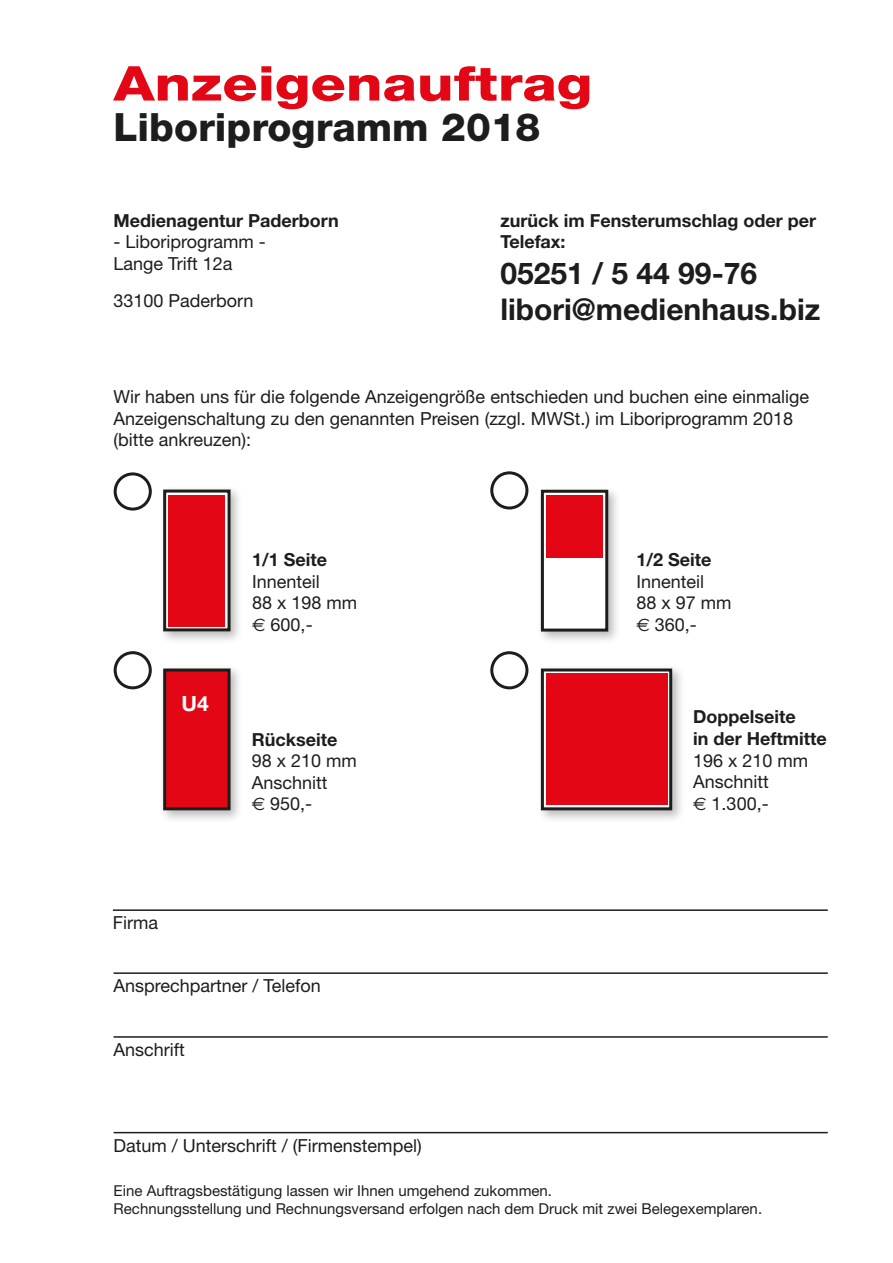
<style>
.page{position:relative;width:893px;height:1263px;background:#fff}
.page>*{position:absolute;margin:0;border:0;box-sizing:border-box;transform-origin:0 0}
.t1{font:800 48px "Helvetica Neue LT";color:#e30614;scale:1.21 1}
.t2{font:800 39px "Helvetica Neue LT";color:#1d1d1b}
.t3{font:700 30px/36px "Helvetica Neue LT";color:#1d1d1b}
.t4{font:700 21px "Helvetica Neue LT";color:#fff}
.t5{font:18px/21.6px "Helvetica Neue LT";color:#1d1d1b}
.t6{font:700 18px/21.6px "Helvetica Neue LT";color:#1d1d1b}
.t7{font:15px/18px "Helvetica Neue LT";color:#1d1d1b}
.s1{font-family:"Euro Sans"}
</style>
<div class="page">
<div style="left:159px;top:485px;width:84px;height:159px;background:#1d1d1b;opacity:.3"></div>
<div style="left:165px;top:491px;width:64px;height:139px;background:#fff"></div>
<div style="left:163px;top:489px;width:68px;height:142px;border:3px solid #1d1d1b"></div>
<div style="left:168px;top:495px;width:57px;height:131px;background:#e30614"></div>
<div style="left:537px;top:486px;width:84px;height:158px;background:#1d1d1b;opacity:.3"></div>
<div style="left:542px;top:491px;width:65px;height:139px;background:#fff"></div>
<div style="left:541px;top:490px;width:67px;height:142px;border:3px solid #1d1d1b"></div>
<div style="left:546px;top:495px;width:56px;height:62px;background:#e30614"></div>
<div style="left:537px;top:664px;width:148px;height:159px;background:#1d1d1b;opacity:.3"></div>
<div style="left:542px;top:670px;width:129px;height:139px;background:linear-gradient(to right,#fff,#fff)"></div>
<div style="left:541px;top:668px;width:131px;height:142px;border:3px solid #1d1d1b"></div>
<div style="left:546px;top:674px;width:122px;height:131px;background:#e30614"></div>
<div style="left:159px;top:664px;width:84px;height:159px;background:#1d1d1b;opacity:.3"></div>
<div style="left:165px;top:670px;width:64px;height:139px;background:#e30614"></div>
<div style="left:163px;top:668px;width:68px;height:142px;border:3px solid #1d1d1b"></div>
<div style="left:114px;top:472px;width:38px;height:39px;border:3px solid #1d1d1b;border-radius:50%"></div>
<div style="left:490px;top:651px;width:38px;height:38px;border:3px solid #1d1d1b;border-radius:50%"></div>
<div style="left:490px;top:471px;width:38px;height:38px;border:3px solid #1d1d1b;border-radius:50%"></div>
<div style="left:114px;top:651px;width:38px;height:38px;border:3px solid #1d1d1b;border-radius:50%"></div>
<hr style="left:113px;top:909px;width:715px;height:2px;background:#1d1d1b">
<hr style="left:114px;top:972px;width:714px;height:2px;background:#1d1d1b">
<hr style="left:114px;top:1036px;width:714px;height:2px;background:#1d1d1b">
<hr style="left:114px;top:1132px;width:714px;height:1px;background:#1d1d1b">
<h1 class="t1" style="left:114px;top:55px;width:397px">Anzeigenauftrag</h1>
<h2 class="t2" style="left:114px;top:104px;width:428px">Liboriprogramm 2018</h2>
<p class="t6" style="left:114px;top:209px;width:227px">Medienagentur Paderborn</p>
<p class="t5" style="left:114px;top:231px;width:154px">- Liboriprogramm -<br>Lange Trift 12a</p>
<p class="t5" style="left:114px;top:289px;width:142px">33100 Paderborn</p>
<p class="t6" style="left:500px;top:209px;width:317px">zurück im Fensterumschlag oder per<br>Telefax:</p>
<h3 class="t3" style="left:500px;top:255px;width:321px">05251 / 5 44 99-76 libori@medienhaus.biz</h3>
<p class="t5" style="left:114px;top:386px;width:697px">Wir haben uns für die folgende Anzeigengröße entschieden und buchen eine einmalige<br>Anzeigenschaltung zu den genannten Preisen (zzgl. MWSt.) im Liboriprogramm 2018 (bitte ankreuzen):</p>
<p class="t4" style="left:181px;top:690px;width:29px">U4</p>
<p class="t5" style="left:113px;top:912px;width:47px">Firma</p>
<p class="t6" style="left:252px;top:548px;width:77px">1/1 Seite</p>
<p class="t5" style="left:252px;top:570px;width:107px">Innenteil<br>88 x 198 mm<br><span class="s1">E</span> 600,-</p>
<p class="t6" style="left:252px;top:728px;width:87px">Rückseite</p>
<p class="t5" style="left:252px;top:750px;width:107px">98 x 210 mm<br>Anschnitt<br><span class="s1">E</span> 950,-</p>
<p class="t5" style="left:114px;top:975px;width:209px">Ansprechpartner / Telefon</p>
<p class="t5" style="left:114px;top:1039px;width:73px">Anschrift</p>
<p class="t6" style="left:636px;top:548px;width:77px">1/2 Seite</p>
<p class="t5" style="left:636px;top:570px;width:97px">Innenteil<br>88 x 97 mm<br><span class="s1">E</span> 360,-</p>
<p class="t6" style="left:693px;top:706px;width:135px">Doppelseite<br>in der Heftmitte</p>
<p class="t5" style="left:693px;top:749px;width:117px">196 x 210 mm<br>Anschnitt<br><span class="s1">E</span> 1.300,-</p>
<p class="t5" style="left:114px;top:1134px;width:310px">Datum / Unterschrift / (Firmenstempel)</p>
<p class="t7" style="left:114px;top:1182px;width:650px">Eine Auftragsbestätigung lassen wir Ihnen umgehend zukommen.<br>Rechnungsstellung und Rechnungsversand erfolgen nach dem Druck mit zwei Belegexemplaren.</p>
</div>
